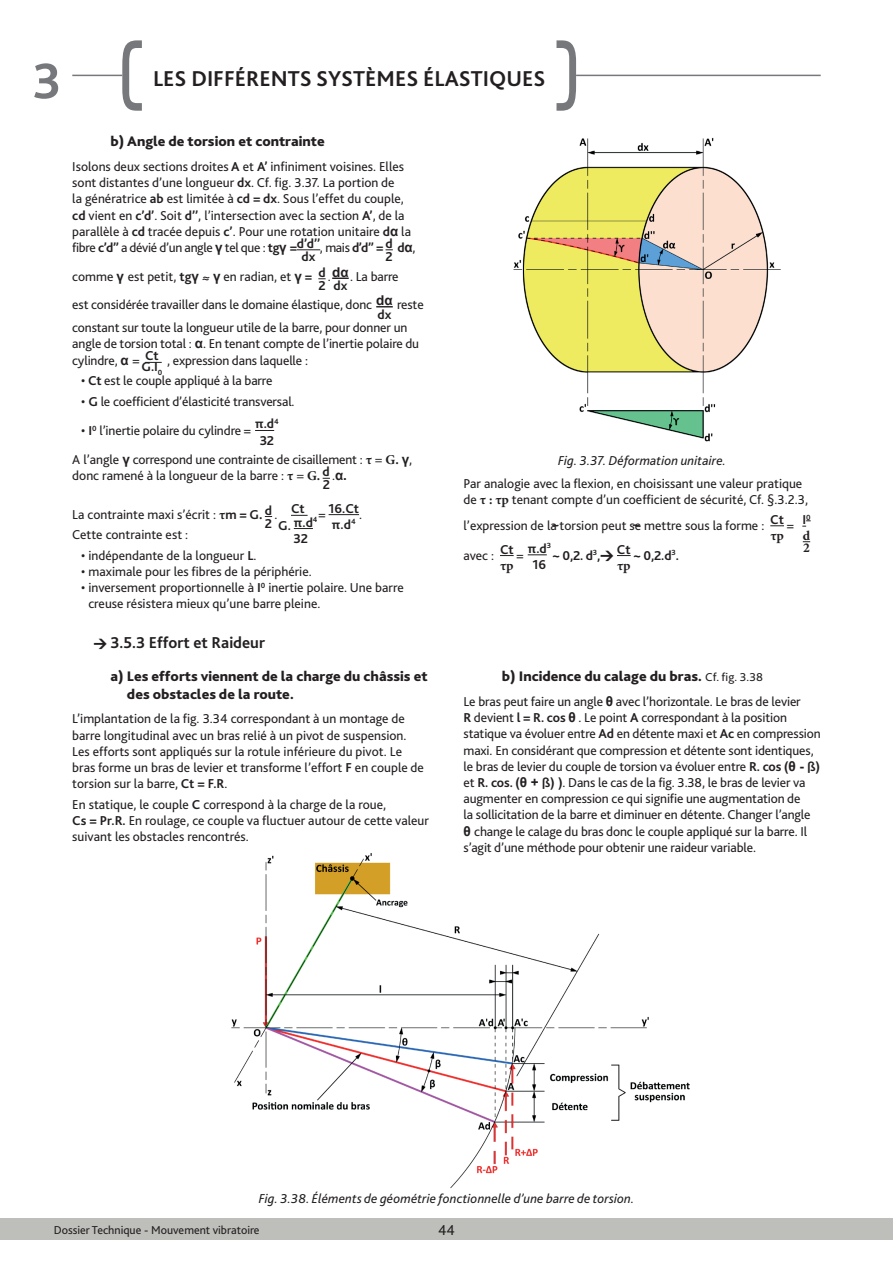
<style>
.page{position:relative;width:893px;height:1263px;background:#fff}
.page>*{position:absolute;margin:0;border:0;box-sizing:border-box;transform-origin:0 0}
.t1{font:700 52.5px "Bliss 2";color:#76787b}
.t2{font:700 22.5px "Bliss 2";color:#231f20}
.t3{font:700 16.5px "Bliss 2";color:#231f20}
.t4{font:15px "Bliss 2";color:#231f20}
.t5{font:800 14.55px/17.4px "Bliss 2";color:#231f20;scale:1.04 1}
.t6{font:13.5px/16.2px "Bliss 2";color:#231f20}
.t7{font:italic 13.5px "Bliss 2";letter-spacing:.01em;color:#231f20}
.t8{font:700 13.5px/16.2px "Bliss 2";color:#231f20;text-align:center}
.t9{font:700 13.5px/12px "Minion Pro";color:#231f20}
.t10{font:700 13.5px "Arial";color:#231f20}
.t11{font:12px "Bliss 2";color:#231f20}
.s1{font-weight:700}
.s2{font-family:"Arial";font-weight:700}
.s3{font-family:"Bliss 2";font-weight:400}
.s4{font-family:"Minion Pro";font-weight:700}
.s5{font-weight:400}
.s6{font-family:"DIN";font-weight:900;font-size:13.5px}
.s7{font-family:"DIN";font-weight:900}
.s8{font-weight:400;font-size:12px}
</style>
<div class="page">
<hr style="left:72px;top:75px;width:50px;height:1px;background:#76787b">
<svg style="left:122px;top:40px;width:20px;height:71px"></svg>
<svg style="left:556px;top:40px;width:20px;height:71px"></svg>
<hr style="left:576px;top:75px;width:245px;height:1px;background:#76787b">
<div style="left:0;top:1218px;width:893px;height:21px;background:#bebeba"></div>
<img style="left:231px;top:853px;width:459px;height:336px">
<svg style="left:297px;top:249px;width:23px;height:1px"></svg>
<svg style="left:332px;top:278px;width:17px;height:1px"></svg>
<svg style="left:376px;top:306px;width:17px;height:1px"></svg>
<svg style="left:145px;top:362px;width:17px;height:1px"></svg>
<svg style="left:255px;top:430px;width:19px;height:1px"></svg>
<svg style="left:291px;top:515px;width:17px;height:1px"></svg>
<svg style="left:294px;top:528px;width:19px;height:1px"></svg>
<hr style="left:329px;top:514px;width:30px;height:1px;background:#231f20">
<svg style="left:770px;top:525px;width:14px;height:1px"></svg>
<svg style="left:802px;top:520px;width:9px;height:7px"></svg>
<svg style="left:500px;top:555px;width:14px;height:1px"></svg>
<svg style="left:528px;top:554px;width:19px;height:1px"></svg>
<svg style="left:617px;top:555px;width:14px;height:1px"></svg>
<img style="left:513px;top:137px;width:268px;height:305px">
<h1 class="t1" style="left:32px;top:48px;width:31px">3</h1>
<h2 class="t2" style="left:153px;top:65px;width:394px">LES DIFFÉRENTS SYSTÈMES ÉLASTIQUES</h2>
<p class="t5" style="left:111px;top:132px;width:208px">b) Angle de torsion et contrainte</p>
<p class="t6" style="left:72px;top:158px;width:345px">Isolons deux sections droites <span class="s1">A</span> et <span class="s1">A’</span> infiniment voisines. Elles sont distantes d’une longueur <span class="s1">dx</span>. Cf. fig. 3.37. La portion de<br>la génératrice <span class="s1">ab</span> est limitée à <span class="s1">cd = dx</span>. Sous l’effet du couple, <span class="s1">cd</span> vient en <span class="s1">c’d’</span>. Soit <span class="s1">d’’</span>, l’intersection avec la section <span class="s1">A’</span>, de la parallèle à <span class="s1">cd</span> tracée depuis <span class="s1">c’</span>. Pour une rotation unitaire <span class="s1">d</span><span class="s2">α</span> la fibre <span class="s1">c’d’’</span> a dévié d’un angle <span class="s2">γ</span> tel que : <span class="s1">tg</span><span class="s2">γ</span> <span class="s1">=</span><sup>d’d’’</sup>, mais <span class="s1">d’d’’ = </span><sup>d</sup> <span class="s1">d</span><span class="s2">α</span>,</p>
<p class="t8" style="left:302px;top:248px;width:15px">dx</p>
<p class="t8" style="left:386px;top:248px;width:9px">2</p>
<p class="t6" style="left:72px;top:268px;width:255px">comme <span class="s2">γ</span> est petit, <span class="s1">tg</span><span class="s2">γ</span> ~ <span class="s2">γ</span> en radian, et <span class="s2">γ</span> <span class="s1">= </span><sup>d</sup></p>
<p class="t8" style="left:318px;top:277px;width:9px">2</p>
<p class="t10" style="left:328px;top:263px;width:22px"><span class="s3">.</span>dα</p>
<p class="t8" style="left:333px;top:277px;width:15px">dx</p>
<p class="t6" style="left:72px;top:262px;width:353px;line-height:27.8px;text-indent:278px">. La barre<br>est considérée travailler dans le domaine élastique, donc <sup>dα</sup> reste</p>
<p class="t8" style="left:378px;top:306px;width:15px">dx</p>
<p class="t6" style="left:72px;top:319px;width:348px">constant sur toute la longueur utile de la barre, pour donner un angle de torsion total : <span class="s2">α</span>. En tenant compte de l’inertie polaire du cylindre, <span class="s2">α</span> = <sup>Ct</sup></p>
<p class="t6" style="left:202px;top:271px;width:9px">~</p>
<p class="t6" style="left:167px;top:352px;width:142px">, expression dans laquelle :</p>
<p class="t6" style="left:81px;top:372px;width:193px">• <span class="s1">Ct</span> est le couple appliqué à la barre</p>
<p class="t6" style="left:81px;top:393px;width:215px">• <span class="s1">G</span> le coefficient d’élasticité transversal.</p>
<p class="t6" style="left:81px;top:422px;width:171px">• <span class="s1">I</span><sup>0</sup> l’inertie polaire du cylindre =</p>
<p class="t8" style="left:255px;top:415px;width:25px">π.d<sup>4<br></sup>32</p>
<p class="t6" style="left:72px;top:451px;width:341px">A l’angle <span class="s2">γ</span> correspond une contrainte de cisaillement : <span class="s4">τ = G.</span> <span class="s2">γ</span>, donc ramené à la longueur de la barre : <span class="s4">τ = G.</span> <sup>d</sup> .<span class="s2">α.</span></p>
<p class="t8" style="left:323px;top:476px;width:9px">2</p>
<p class="t6" style="left:72px;top:506px;width:201px">La contrainte maxi s’écrit : <span class="s4">τ</span><span class="s1">m = G</span><span class="s4">.</span> <sup>d</sup></p>
<p class="t8" style="left:265px;top:514px;width:54px">2 G. π.d<sup>4</sup></p>
<p class="t8" style="left:141px;top:358px;width:23px">G.I<sub>0</sub></p>
<p class="t8" style="left:274px;top:494px;width:35px;line-height:29.4px;text-align:right"><span class="s5">.</span> Ct<br>32</p>
<p class="t6" style="left:318px;top:506px;width:9px">=</p>
<p class="t8" style="left:329px;top:500px;width:35px;text-align:left">16.Ct π.d<sup>4</sup> <sup>.</sup></p>
<p class="t6" style="left:72px;top:526px;width:117px">Cette contrainte est :</p>
<p class="t6" style="left:81px;top:547px;width:177px">• indépendante de la longueur <span class="s1">L</span>.</p>
<p class="t6" style="left:81px;top:563px;width:232px">• maximale pour les fibres de la périphérie.</p>
<p class="t6" style="left:88px;top:579px;width:317px;text-indent:-7px">• inversement proportionnelle à <span class="s1">I</span><sup>0</sup> inertie polaire. Une barre creuse résistera mieux qu’une barre pleine.</p>
<p class="t3" style="left:94px;top:632px;width:173px"><span class="s6">&gt;</span> 3.5.3 Effort et Raideur</p>
<p class="t5" style="left:127px;top:667px;width:291px;text-indent:-16px">a) Les efforts viennent de la charge du châssis et des obstacles de la route.</p>
<p class="t6" style="left:72px;top:710px;width:353px">L’implantation de la fig. 3.34 correspondant à un montage de barre longitudinal avec un bras relié à un pivot de suspension.<br>Les efforts sont appliqués sur la rotule inférieure du pivot. Le bras forme un bras de levier et transforme l’effort <span class="s1">F</span> en couple de torsion sur la barre, <span class="s1">Ct = F.R</span>.</p>
<p class="t6" style="left:72px;top:796px;width:358px">En statique, le couple <span class="s1">C</span> correspond à la charge de la roue,<br><span class="s1">Cs = Pr.R.</span> En roulage, ce couple va fluctuer autour de cette valeur suivant les obstacles rencontrés.</p>
<p class="t7" style="left:558px;top:452px;width:169px">Fig. 3.37. Déformation unitaire.</p>
<p class="t6" style="left:463px;top:475px;width:346px">Par analogie avec la flexion, en choisissant une valeur pratique de <span class="s4">τ : τp</span> tenant compte d’un coefficient de sécurité, Cf. §.3.2.3,</p>
<p class="t6" style="left:463px;top:517px;width:302px">l’expression de la torsion peut se mettre sous la forme :</p>
<p class="t6" style="left:787px;top:517px;width:25px">= <sup>I</sup><sup>0</sup></p>
<p class="t9" style="left:803px;top:530px;width:9px">d<br>2</p>
<p class="t8" style="left:770px;top:511px;width:15px">Ct</p>
<p class="t9" style="left:770px;top:529px;width:15px">τp</p>
<p class="t8" style="left:552px;top:516px;width:9px">~</p>
<p class="t8" style="left:632px;top:516px;width:9px">~</p>
<p class="t6" style="left:516px;top:547px;width:9px">=</p>
<p class="t8" style="left:528px;top:540px;width:25px">π.d<sup>3<br></sup>16</p>
<p class="t8" style="left:552px;top:547px;width:63px">~ 0,2. d<sup>3</sup>,<span class="s7">&gt;</span></p>
<p class="t8" style="left:500px;top:541px;width:15px">Ct</p>
<p class="t9" style="left:500px;top:559px;width:15px">τp</p>
<p class="t8" style="left:617px;top:541px;width:15px">Ct</p>
<p class="t9" style="left:617px;top:559px;width:15px">τp</p>
<p class="t8" style="left:633px;top:547px;width:47px">~ 0,2.d<sup>3</sup>.</p>
<p class="t6" style="left:463px;top:547px;width:32px">avec :</p>
<p class="t5" style="left:502px;top:667px;width:253px">b) Incidence du calage du bras. <span class="s8">Cf. fig. 3.38</span></p>
<p class="t6" style="left:463px;top:693px;width:359px">Le bras peut faire un angle <span class="s2">θ</span> avec l’horizontale. Le bras de levier<br><span class="s1">R</span> devient <span class="s1">l = R. cos</span> <span class="s2">θ</span> . Le point <span class="s1">A</span> correspondant à la position statique va évoluer entre <span class="s1">Ad</span> en détente maxi et <span class="s1">Ac</span> en compression maxi. En considérant que compression et détente sont identiques, le bras de levier du couple de torsion va évoluer entre <span class="s1">R. cos</span> <span class="s2">(θ -</span> <span class="s1">ß</span><span class="s2">) </span>et <span class="s1">R. cos.</span> <span class="s2">(θ +</span> <span class="s1">ß</span><span class="s2">) )</span>. Dans le cas de la fig. 3.38, le bras de levier va augmenter en compression ce qui signifie une augmentation de<br>la sollicitation de la barre et diminuer en détente. Changer l’angle <span class="s2">θ</span> change le calage du bras donc le couple appliqué sur la barre. Il s’agit d’une méthode pour obtenir une raideur variable.</p>
<p class="t7" style="left:259px;top:1190px;width:377px">Fig. 3.38. Éléments de géométrie fonctionnelle d’une barre de torsion.</p>
<p class="t11" style="left:54px;top:1222px;width:207px">Dossier Technique - Mouvement vibratoire</p>
<p class="t4" style="left:438px;top:1221px;width:18px">44</p>
</div>
